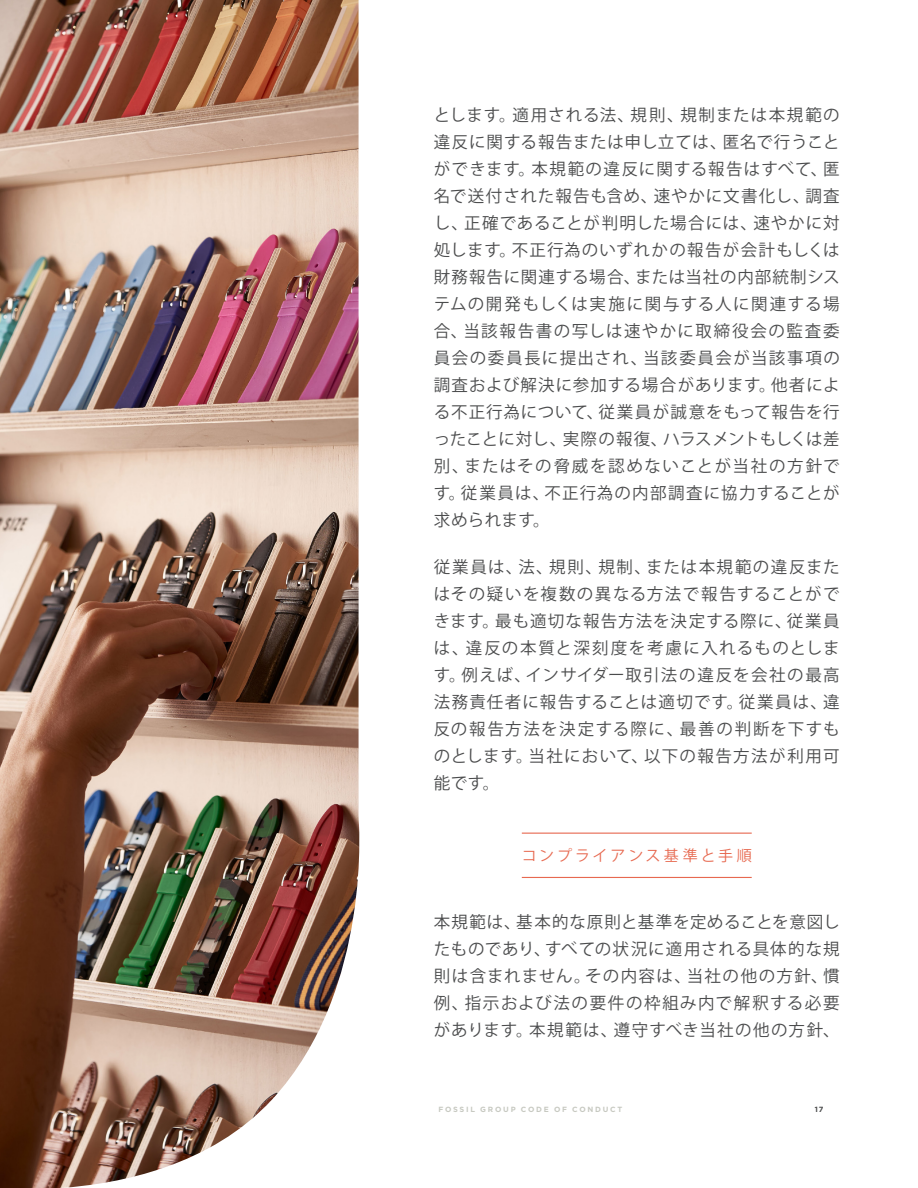
<style>
.page{position:relative;width:918px;height:1188px;background:#fff}
.page>*{position:absolute;margin:0;border:0;box-sizing:border-box;transform-origin:0 0}
.t1{font:16.5px/27px "Koz Go Pr 6 N";letter-spacing:.08em;color:#4b4c4d;text-align:justify}
.Centered_Headline{font:15px "Koz Go Pr 6 N";letter-spacing:.195em;color:#e76950}
.Header_Footer{font:700 7.5px "Gotham";letter-spacing:.23em;color:#c7c9c1}
.Header_Footer-2{font:700 7.5px "Gotham";color:#4b4c4d}
</style>
<div class="page">
<img style="left:0;top:0;width:360px;height:1188px">
<hr style="left:522px;top:833px;width:230px;height:1px;background:#e76950">
<hr style="left:522px;top:877px;width:230px;height:1px;background:#e76950">
<p class="t1" style="left:434px;top:102px;width:408px">とします。適用される法、規則、規制または本規範の違反に関する報告または申し立ては、匿名で行うことができます。本規範の違反に関する報告はすべて、匿名で送付された報告も含め、速やかに文書化し、調査し、正確であることが判明した場合には、速やかに対処します。不正行為のいずれかの報告が会計もしくは財務報告に関連する場合、または当社の内部統制システムの開発もしくは実施に関与する人に関連する場合、当該報告書の写しは速やかに取締役会の監査委員会の委員長に提出され、当該委員会が当該事項の調査および解決に参加する場合があります。他者による不正行為について、従業員が誠意をもって報告を行ったことに対し、実際の報復、ハラスメントもしくは差別、またはその脅威を認めないことが当社の方針です。従業員は、不正行為の内部調査に協力することが求められます。</p>
<p class="t1" style="left:434px;top:554px;width:408px">従業員は、法、規則、規制、または本規範の違反またはその疑いを複数の異なる方法で報告することができます。最も適切な報告方法を決定する際に、従業員は、違反の本質と深刻度を考慮に入れるものとします。例えば、インサイダー取引法の違反を会社の最高法務責任者に報告することは適切です。従業員は、違反の報告方法を決定する際に、最善の判断を下すものとします。当社において、以下の報告方法が利用可能です。</p>
<p class="Centered_Headline" style="left:522px;top:847px;width:231px">コンプライアンス基準と手順</p>
<p class="t1" style="left:434px;top:909px;width:408px">本規範は、基本的な原則と基準を定めることを意図したものであり、すべての状況に適用される具体的な規則は含まれません。その内容は、当社の他の方針、慣例、指示および法の要件の枠組み内で解釈する必要があります。本規範は、遵守すべき当社の他の方針、</p>
<p class="Header_Footer" style="left:439px;top:1104px;width:185px">FOSSIL GROUP CODE OF CONDUCT</p>
<p class="Header_Footer-2" style="left:815px;top:1104px;width:10px">17</p>
</div>
